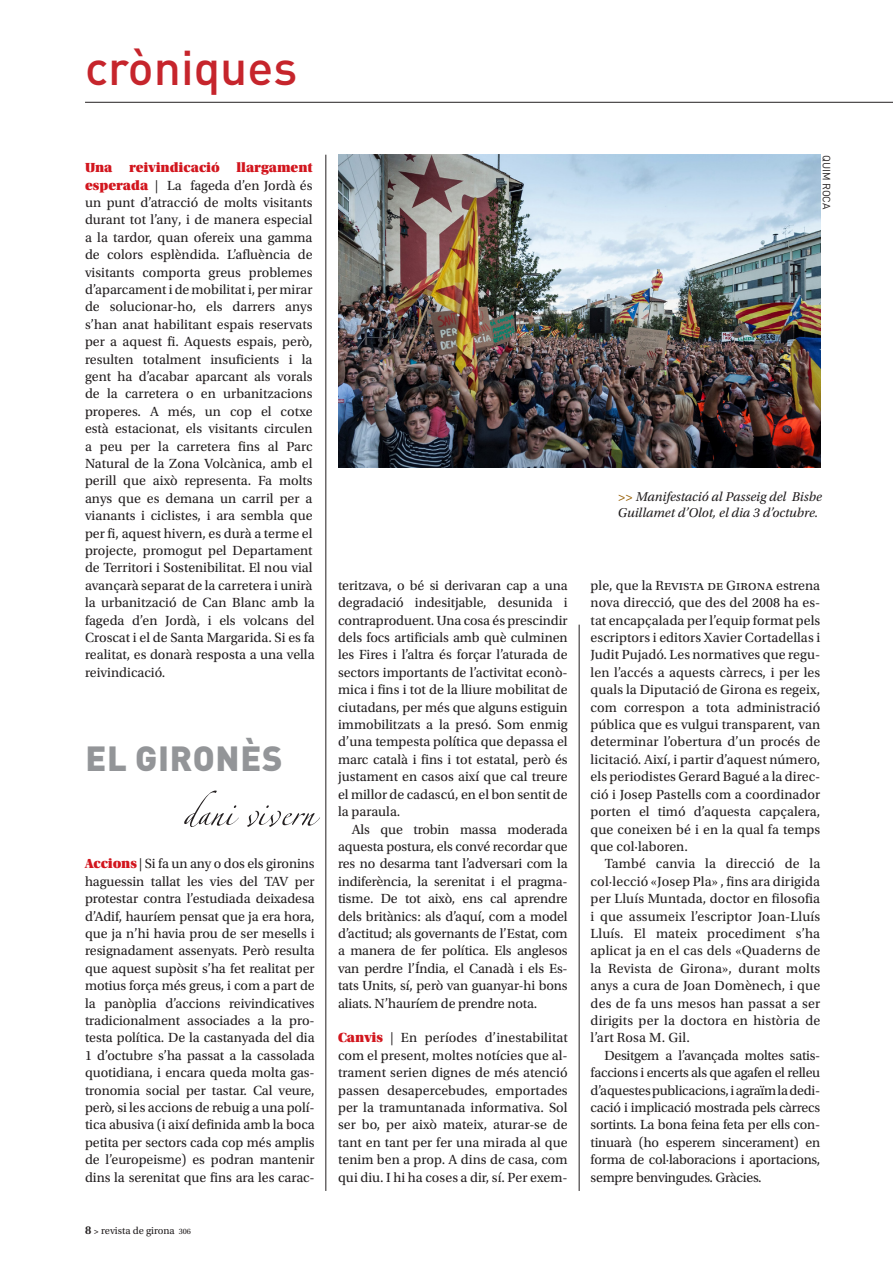
<style>
.page{position:relative;width:893px;height:1276px;background:#fff}
.page>*{position:absolute;margin:0;border:0;box-sizing:border-box;transform-origin:0 0}
.t1{font:52.5px "Linotype Zapfino One";color:#231f20}
.t2{font:500 48px "DIN Pro";color:#c6252c}
.t3{font:900 34.5px "DIN Pro";letter-spacing:.02em;color:#939598}
.t4{font:13.95px/17.4px "Utopia Std";letter-spacing:-.005em;color:#231f20;text-align:justify}
.t5{font:italic 13.5px/16.2px "Utopia Std";color:#231f20}
.t6{font:10.5px "Utopia Std";color:#231f20}
.t7{font:10.5px "DIN Pro";letter-spacing:-.005em;color:#231f20}
.s1{font-family:"Utopia Std Black Headline";color:#d2161e}
.s2{font-weight:600;font-size:12px}
.s3{font-weight:600;font-size:9px}
.s4{font-size:8.25px}
.s5{color:#985f04}
</style>
<div class="page">
<hr style="left:85px;top:102px;width:808px;height:1px;background:#231f20">
<hr style="left:326px;top:155px;width:1px;height:1036px;background:#231f20">
<hr style="left:579px;top:624px;width:1px;height:567px;background:#231f20">
<img style="left:338px;top:155px;width:483px;height:313px">
<p class="t2" style="left:85px;top:29px;width:214px">cròniques</p>
<p class="t4" style="left:85px;top:159px;width:229px"><span class="s1">Una reivindicació llargament esperada</span> | La fageda d’en Jordà és un punt d’atracció de molts visitants durant tot l’any, i de manera especial a la tardor, quan ofereix una gamma de colors esplèndida. L’afluència de visitants comporta greus problemes d’aparcament i de mobilitat i, per mirar de solucionar-ho, els darrers anys s’han anat habilitant espais reservats per a aquest fi. Aquests espais, però, resulten totalment insuficients i la gent ha d’acabar aparcant als vorals de la carretera o en urbanitzacions properes. A més, un cop el cotxe està estacionat, els visitants circulen a peu per la carretera fins al Parc Natural de la Zona Volcànica, amb el perill que això representa. Fa molts anys que es demana un carril per a vianants i ciclistes, i ara sembla que per fi, aquest hivern, es durà a terme el projecte, promogut pel Departament de Territori i Sostenibilitat. El nou vial avançarà separat de la carretera i unirà</p>
<p class="t4" style="left:85px;top:594px;width:231px">la urbanització de Can Blanc amb la fageda d’en Jordà, i els volcans del Croscat i el de Santa Margarida. Si es fa realitat, es donarà resposta a una vella reivindicació.</p>
<p class="t3" style="left:85px;top:729px;width:199px">EL GIRONÈS</p>
<p class="t1" style="left:182px;top:776px;width:134px">dani vivern</p>
<p class="t4" style="left:85px;top:855px;width:231px"><span class="s1">Accions</span> | Si fa un any o dos els gironins haguessin tallat les vies del TAV per protestar contra l’estudiada deixadesa d’Adif, hauríem pensat que ja era hora, que ja n’hi havia prou de ser mesells i resignadament assenyats. Però resulta que aquest supòsit s’ha fet realitat per motius força més greus, i com a part de la panòplia d’accions reivindicatives tradicionalment associades a la pro&shy;testa política. De la castanyada del dia 1 d’octubre s’ha passat a la cassolada quotidiana, i encara queda molta gas&shy;tronomia social per tastar. Cal veure, però, si les accions de rebuig a una polí&shy;tica abusiva (i així definida amb la boca petita per sectors cada cop més amplis de l’europeisme) es podran mantenir dins la serenitat que fins ara les carac-</p>
<p class="t6" style="left:85px;top:1224px;width:108px"><span class="s2">8</span> <span class="s3">&gt;</span> revista de girona <span class="s4">306</span></p>
<p class="t4" style="left:338px;top:577px;width:231px">teritzava, o bé si derivaran cap a una degradació indesitjable, desunida i contraproduent. Una cosa és prescindir dels focs artificials amb què culminen les Fires i l’altra és forçar l’aturada de sectors importants de l’activitat econò&shy;mica i fins i tot de la lliure mobilitat de ciutadans, per més que alguns estiguin immobilitzats a la presó. Som enmig d’una tempesta política que depassa el marc català i fins i tot estatal, però és justament en casos així que cal treure el millor de cadascú, en el bon sentit de la paraula.</p>
<p class="t4" style="left:338px;top:820px;width:231px;text-indent:14px">Als que trobin massa moderada aquesta postura, els convé recordar que res no desarma tant l’adversari com la indiferència, la serenitat i el pragma&shy;tisme. De tot això, ens cal aprendre dels britànics: als d’aquí, com a model d’actitud; als governants de l’Estat, com a manera de fer política. Els anglesos van perdre l’Índia, el Canadà i els Es&shy;tats Units, sí, però van guanyar-hi bons aliats. N’hauríem de prendre nota.</p>
<p class="t4" style="left:338px;top:1029px;width:231px"><span class="s1">Canvis</span> | En períodes d’inestabilitat com el present, moltes notícies que al&shy;trament serien dignes de més atenció passen desapercebudes, emportades per la tramuntanada informativa. Sol ser bo, per això mateix, aturar-se de tant en tant per fer una mirada al que tenim ben a prop. A dins de casa, com qui diu. I hi ha coses a dir, sí. Per exem-</p>
<p class="t7" style="left:835px;top:155px;width:56px;rotate:90deg">QUIM ROCA</p>
<p class="t5" style="left:618px;top:489px;width:205px"><span class="s5">&gt;&gt;</span> Manifestació al Passeig del Bisbe<br>Guillamet d’Olot, el dia 3 d’octubre.</p>
<p class="t4" style="left:591px;top:577px;width:231px">ple, que la Revista de Girona estrena nova direcció, que des del 2008 ha es&shy;tat encapçalada per l’equip format pels escriptors i editors Xavier Cortadellas i Judit Pujadó. Les normatives que regu&shy;len l’accés a aquests càrrecs, i per les quals la Diputació de Girona es regeix, com correspon a tota administració pública que es vulgui transparent, van determinar l’obertura d’un procés de licitació. Així, i partir d’aquest número, els periodistes Gerard Bagué a la direc&shy;ció i Josep Pastells com a coordinador porten el timó d’aquesta capçalera, que coneixen bé i en la qual fa temps que col·laboren.</p>
<p class="t4" style="left:591px;top:855px;width:231px;text-indent:14px">També canvia la direcció de la col·lecció «Josep Pla» , fins ara dirigida per Lluís Muntada, doctor en filosofia i que assumeix l’escriptor Joan-Lluís Lluís. El mateix procediment s’ha aplicat ja en el cas dels «Quaderns de la Revista de Girona», durant molts anys a cura de Joan Domènech, i que des de fa uns mesos han passat a ser dirigits per la doctora en història de l’art Rosa M. Gil.</p>
<p class="t4" style="left:591px;top:1046px;width:231px;text-indent:14px">Desitgem a l’avançada moltes satis&shy;faccions i encerts als que agafen el relleu d’aquestes publicacions, i agraïm la dedi&shy;cació i implicació mostrada pels càrrecs sortints. La bona feina feta per ells con&shy;tinuarà (ho esperem sincerament) en forma de col·laboracions i aportacions, sempre benvingudes. Gràcies.</p>
</div>
